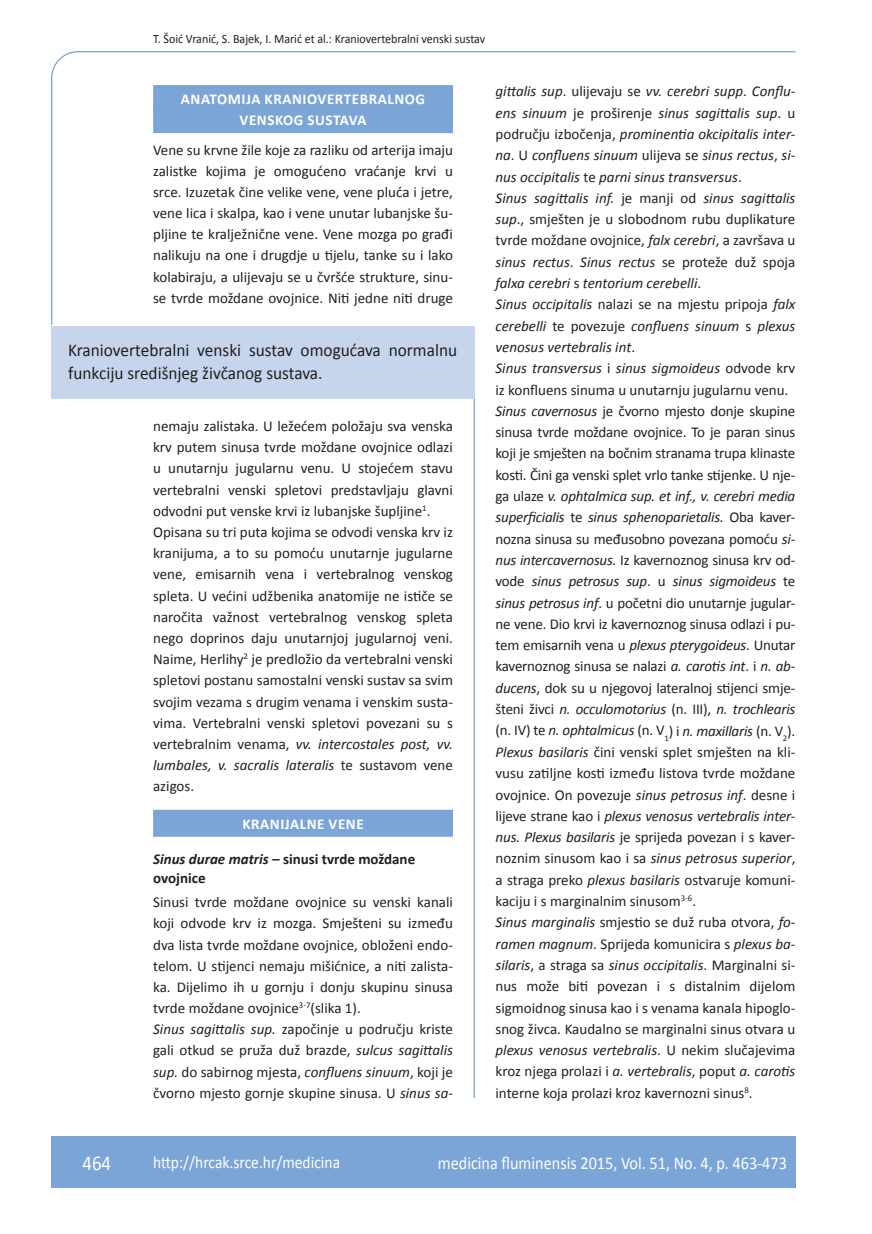
<style>
.page{position:relative;width:872px;height:1234px;background:#fff}
.page>*{position:absolute;margin:0;border:0;box-sizing:border-box;transform-origin:0 0}
.t1{font:21px "Calibri";color:#fff;scale:.9 1}
.t2{font:18px/22.5px "Calibri";color:#231f20;scale:.96 1}
.t3{font:18px "Calibri";color:#fff;scale:.9 1}
.t4{font:17.25px "Calibri";color:#fff;scale:.9 1}
.t5{font:15px/21.3px "Calibri";color:#231f20}
.t6{font:700 15px/21px "Calibri";letter-spacing:.04em;color:#fff;text-align:center}
.t7{font:700 15px/19.6px "Calibri";color:#231f20}
.t8{font:12.75px "Calibri";color:#231f20;scale:.94 1}
.s1{font-style:italic}
</style>
<div class="page">
<svg style="left:51px;top:51px;width:745px;height:274px"></svg>
<hr style="left:473px;top:398px;width:2px;height:699px;background:#7ca5d7">
<div style="left:51px;top:1135px;width:744px;height:51px;background:#7ca5d7"></div>
<div style="left:153px;top:85px;width:300px;height:27px;background:#7ca5d7"></div>
<div style="left:153px;top:106px;width:300px;height:27px;background:#7ca5d7"></div>
<div style="left:51px;top:325px;width:423px;height:73px;background:#c6d5ec"></div>
<div style="left:153px;top:809px;width:300px;height:27px;background:#7ca5d7"></div>
<p class="t8" style="left:153px;top:30px;width:355px">T. Šoić Vranić, S. Bajek, I. Marić et al.: Kraniovertebralni venski sustav</p>
<p class="t6" style="left:181px;top:88px;width:246px">ANATOMIJA KRANIOVERTEBRALNOG<br>VENSKOG SUSTAVA</p>
<p class="t5" style="left:153px;top:139px;width:301px;text-align:justify">Vene su krvne žile koje za razliku od arterija imaju zalistke kojima je omogućeno vraćanje krvi u srce. Izuzetak čine velike vene, vene pluća i jetre, vene lica i skalpa, kao i vene unutar lubanjske šu&shy;pljine te kralježnične vene. Vene mozga po građi nalikuju na one i drugdje u tijelu, tanke su i lako kolabiraju, a ulijevaju se u čvršće strukture, sinu&shy;se tvrde moždane ovojnice. Niti jedne niti druge</p>
<p class="t2" style="left:68px;top:338px;width:406px">Kraniovertebralni venski sustav omogućava normalnu funkciju središnjeg živčanog sustava.</p>
<p class="t5" style="left:153px;top:415px;width:301px">nemaju zalistaka. U ležećem položaju sva venska krv putem sinusa tvrde moždane ovojnice odlazi u unutarnju jugularnu venu. U stojećem stavu vertebralni venski spletovi predstavljaju glavni odvodni put venske krvi iz lubanjske šupljine<sup>1</sup>.<br>Opisana su tri puta kojima se odvodi venska krv iz kranijuma, a to su pomoću unutarnje jugularne vene, emisarnih vena i vertebralnog venskog spleta. U većini udžbenika anatomije ne ističe se naročita važnost vertebralnog venskog spleta nego doprinos daju unutarnjoj jugularnoj veni.<br>Naime, Herlihy<sup>2</sup> je predložio da vertebralni venski spletovi postanu samostalni venski sustav sa svim svojim vezama s drugim venama i venskim susta&shy;vima. Vertebralni venski spletovi povezani su s vertebralnim venama, <span class="s1">vv. intercostales post, vv. lumbales, v. sacralis lateralis</span> te sustavom vene azigos.</p>
<p class="t6" style="left:242px;top:812px;width:18px">Kranijalne</p>
<p class="t6" style="left:328px;top:812px;width:10px">vene</p>
<p class="t7" style="left:153px;top:847px;width:263px"><span class="s1">Sinus durae matris –</span> sinusi tvrde moždane ovojnice</p>
<p class="t5" style="left:153px;top:890px;width:301px">Sinusi tvrde moždane ovojnice su venski kanali koji odvode krv iz mozga. Smješteni su između dva lista tvrde moždane ovojnice, obloženi endo&shy;telom. U stijenci nemaju mišićnice, a niti zalista&shy;ka. Dijelimo ih u gornju i donju skupinu sinusa tvrde moždane ovojnice<sup>3-7</sup>(slika 1).<br><span class="s1">Sinus sagittalis sup.</span> započinje u području kriste gali otkud se pruža duž brazde, <span class="s1">sulcus sagittalis sup.</span> do sabirnog mjesta, <span class="s1">confluens sinuum</span>, koji je čvorno mjesto gornje skupine sinusa. U <span class="s1">sinus sa-</span></p>
<p class="t5" style="left:495px;top:80px;width:301px"><span class="s1">gittalis sup</span>. ulijevaju se <span class="s1">vv. cerebri supp</span>. <span class="s1">Conflu&shy;ens sinuum</span> je proširenje <span class="s1">sinus sagittalis sup</span>. u području izbočenja, <span class="s1">prominentia okcipitalis inter&shy;na</span>. U <span class="s1">confluens sinuum</span> ulijeva se <span class="s1">sinus rectus</span>, <span class="s1">si&shy;nus occipitalis</span> te <span class="s1">parni sinus transversus</span>.<br><span class="s1">Sinus sagittalis inf.</span> je manji od <span class="s1">sinus sagittalis sup</span>., smješten je u slobodnom rubu duplikature tvrde moždane ovojnice, <span class="s1">falx cerebri</span>, a završava u <span class="s1">sinus rectus</span>. <span class="s1">Sinus rectus</span> se proteže duž spoja <span class="s1">falxa cerebri</span> s <span class="s1">tentorium cerebelli</span>.<br><span class="s1">Sinus occipitalis</span> nalazi se na mjestu pripoja <span class="s1">falx cerebelli</span> te povezuje <span class="s1">confluens sinuum</span> s <span class="s1">plexus venosus vertebralis int</span>.<br><span class="s1">Sinus transversus</span> i <span class="s1">sinus sigmoideus</span> odvode krv iz konfluens sinuma u unutarnju jugularnu venu.<br><span class="s1">Sinus cavernosus</span> je čvorno mjesto donje skupine sinusa tvrde moždane ovojnice. To je paran sinus koji je smješten na bočnim stranama trupa klinaste kosti. Čini ga venski splet vrlo tanke stijenke. U nje&shy;ga ulaze <span class="s1">v. ophtalmica sup. et inf., v. cerebri media superficialis</span> te <span class="s1">sinus sphenoparietalis.</span> Oba kaver&shy;nozna sinusa su međusobno povezana pomoću <span class="s1">si&shy;nus intercavernosus.</span> Iz kavernoznog sinusa krv od&shy;vode <span class="s1">sinus petrosus sup</span>. u <span class="s1">sinus sigmoideus</span> te <span class="s1">sinus petrosus inf</span>. u početni dio unutarnje jugular&shy;ne vene. Dio krvi iz kavernoznog sinusa odlazi i pu&shy;tem emisarnih vena u <span class="s1">plexus pterygoideus</span>. Unutar kavernoznog sinusa se nalazi <span class="s1">a. carotis int</span>. i <span class="s1">n. ab&shy;ducens</span>, dok su u njegovoj lateralnoj stijenci smje&shy;šteni živci <span class="s1">n. occulomotorius</span> (n. III), <span class="s1">n. trochlearis </span>(n. IV) te <span class="s1">n. ophtalmicus</span> (n. V<sub>1</sub>) i <span class="s1">n. maxillaris</span> (n. V<sub>2</sub>).<br><span class="s1">Plexus basilaris</span> čini venski splet smješten na kli&shy;vusu zatiljne kosti između listova tvrde moždane ovojnice. On povezuje <span class="s1">sinus petrosus inf</span>. desne i lijeve strane kao i <span class="s1">plexus venosus vertebralis inter&shy;nus. Plexus basilaris</span> je sprijeda povezan i s kaver&shy;noznim sinusom kao i sa <span class="s1">sinus petrosus superior</span>, a straga preko <span class="s1">plexus basilaris</span> ostvaruje komuni&shy;kaciju i s marginalnim sinusom<sup>3-6</sup>.<br><span class="s1">Sinus marginalis</span> smjestio se duž ruba otvora, <span class="s1">fo&shy;ramen magnum</span>. Sprijeda komunicira s <span class="s1">plexus ba&shy;silaris</span>, a straga sa <span class="s1">sinus occipitalis</span>. Marginalni si&shy;nus može biti povezan i s distalnim dijelom sigmoidnog sinusa kao i s venama kanala hipoglo&shy;snog živca. Kaudalno se marginalni sinus otvara u <span class="s1">plexus venosus vertebralis</span>. U nekim slučajevima kroz njega prolazi i <span class="s1">a. vertebralis</span>, poput <span class="s1">a. carotis </span>interne koja prolazi kroz kavernozni sinus<sup>8</sup>.</p>
<h1 class="t1" style="left:82px;top:1149px;width:33px">464</h1>
<p class="t4" style="left:153px;top:1150px;width:209px">http://hrcak.srce.hr/medicina</p>
<p class="t3" style="left:438px;top:1151px;width:389px">medicina fluminensis 2015, Vol. 51, No. 4, p. 463-473</p>
</div>
